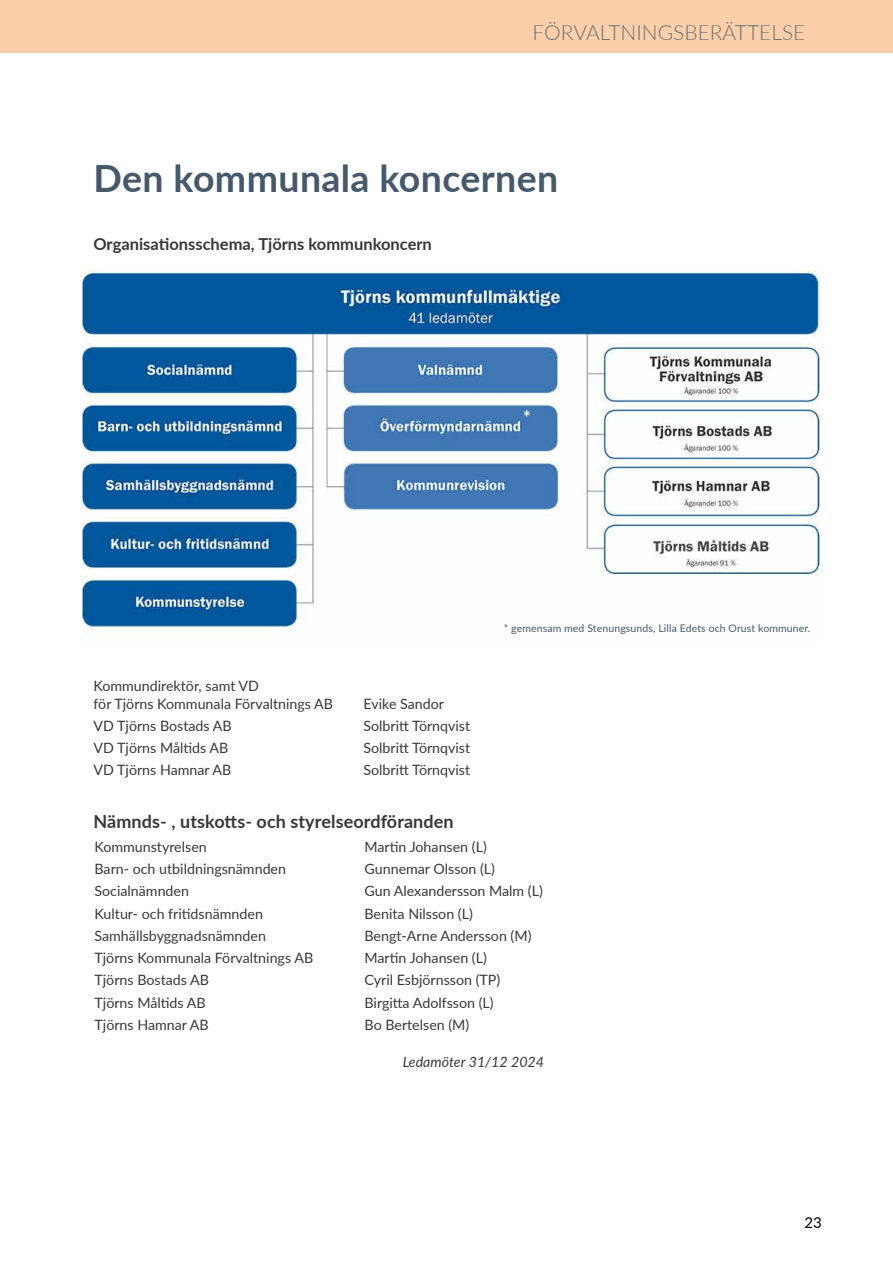
<style>
.page{position:relative;width:893px;height:1263px;background:#fff}
.page>*{position:absolute;margin:0;border:0;box-sizing:border-box;transform-origin:0 0}
.t1{font:700 37.5px "Lato";letter-spacing:.01em;color:#46596b}
.t2{font:300 21px "Lato";color:#6f7070}
.t3{font:700 18px "Lato";letter-spacing:.005em;color:#383937}
.t4{font:700 18px "Lato";color:#fff}
.t5{font:700 16.5px "Lato";color:#383937}
.t6{font:15px "Lato";color:#000}
.t7{font:14.25px/18px "Lato";color:#383937}
.t8{font:italic 14.25px "Lato";color:#383937}
.t9{font:10.5px "Lato";letter-spacing:.01em;color:#46596b}
</style>
<div class="page">
<img style="left:83px;top:264px;width:737px;height:370px">
<div style="left:0;top:0;width:893px;height:52px;background:#fbcfaa"></div>
<h2 class="t2" style="left:533px;top:18px;width:274px">FÖRVALTNINGSBERÄTTELSE</h2>
<h1 class="t1" style="left:94px;top:150px;width:466px">Den kommunala koncernen</h1>
<p class="t5" style="left:93px;top:232px;width:340px">Organisationsschema, Tjörns kommunkoncern</p>
<p class="t4" style="left:523px;top:404px;width:9px">*</p>
<p class="t7" style="left:94px;top:676px;width:241px">Kommundirektör, samt VD<br>för Tjörns Kommunala Förvaltnings AB</p>
<p class="t7" style="left:363px;top:694px;width:82px">Evike Sandor</p>
<p class="t7" style="left:94px;top:716px;width:140px">VD Tjörns Bostads AB</p>
<p class="t7" style="left:363px;top:716px;width:108px">Solbritt Törnqvist</p>
<p class="t7" style="left:94px;top:738px;width:136px">VD Tjörns Måltids AB</p>
<p class="t7" style="left:363px;top:738px;width:108px">Solbritt Törnqvist</p>
<p class="t7" style="left:94px;top:761px;width:139px">VD Tjörns Hamnar AB</p>
<p class="t7" style="left:363px;top:761px;width:108px">Solbritt Törnqvist</p>
<p class="t9" style="left:504px;top:620px;width:308px">* gemensam med Stenungsunds, Lilla Edets och Orust kommuner.</p>
<p class="t3" style="left:93px;top:809px;width:362px">Nämnds- , utskotts- och styrelseordföranden</p>
<p class="t7" style="left:94px;top:837px;width:114px">Kommunstyrelsen</p>
<p class="t7" style="left:365px;top:837px;width:124px">Martin Johansen (L)</p>
<p class="t7" style="left:95px;top:859px;width:193px">Barn- och utbildningsnämnden</p>
<p class="t7" style="left:365px;top:859px;width:132px">Gunnemar Olsson (L)</p>
<p class="t7" style="left:95px;top:881px;width:96px">Socialnämnden</p>
<p class="t7" style="left:365px;top:881px;width:180px">Gun Alexandersson Malm (L)</p>
<p class="t7" style="left:95px;top:904px;width:170px">Kultur- och fritidsnämnden</p>
<p class="t7" style="left:365px;top:904px;width:110px">Benita Nilsson (L)</p>
<p class="t7" style="left:95px;top:926px;width:173px">Samhällsbyggnadsnämnden</p>
<p class="t7" style="left:365px;top:926px;width:168px">Bengt-Arne Andersson (M)</p>
<p class="t7" style="left:95px;top:948px;width:220px">Tjörns Kommunala Förvaltnings AB</p>
<p class="t7" style="left:365px;top:948px;width:124px">Martin Johansen (L)</p>
<p class="t7" style="left:95px;top:970px;width:116px">Tjörns Bostads AB</p>
<p class="t7" style="left:365px;top:970px;width:137px">Cyril Esbjörnsson (TP)</p>
<p class="t7" style="left:95px;top:993px;width:113px">Tjörns Måltids AB</p>
<p class="t7" style="left:365px;top:993px;width:131px">Birgitta Adolfsson (L)</p>
<p class="t7" style="left:95px;top:1015px;width:116px">Tjörns Hamnar AB</p>
<p class="t7" style="left:365px;top:1015px;width:106px">Bo Bertelsen (M)</p>
<p class="t8" style="left:403px;top:1051px;width:143px">Ledamöter 31/12 2024</p>
<p class="t6" style="left:804px;top:1212px;width:19px">23</p>
</div>
